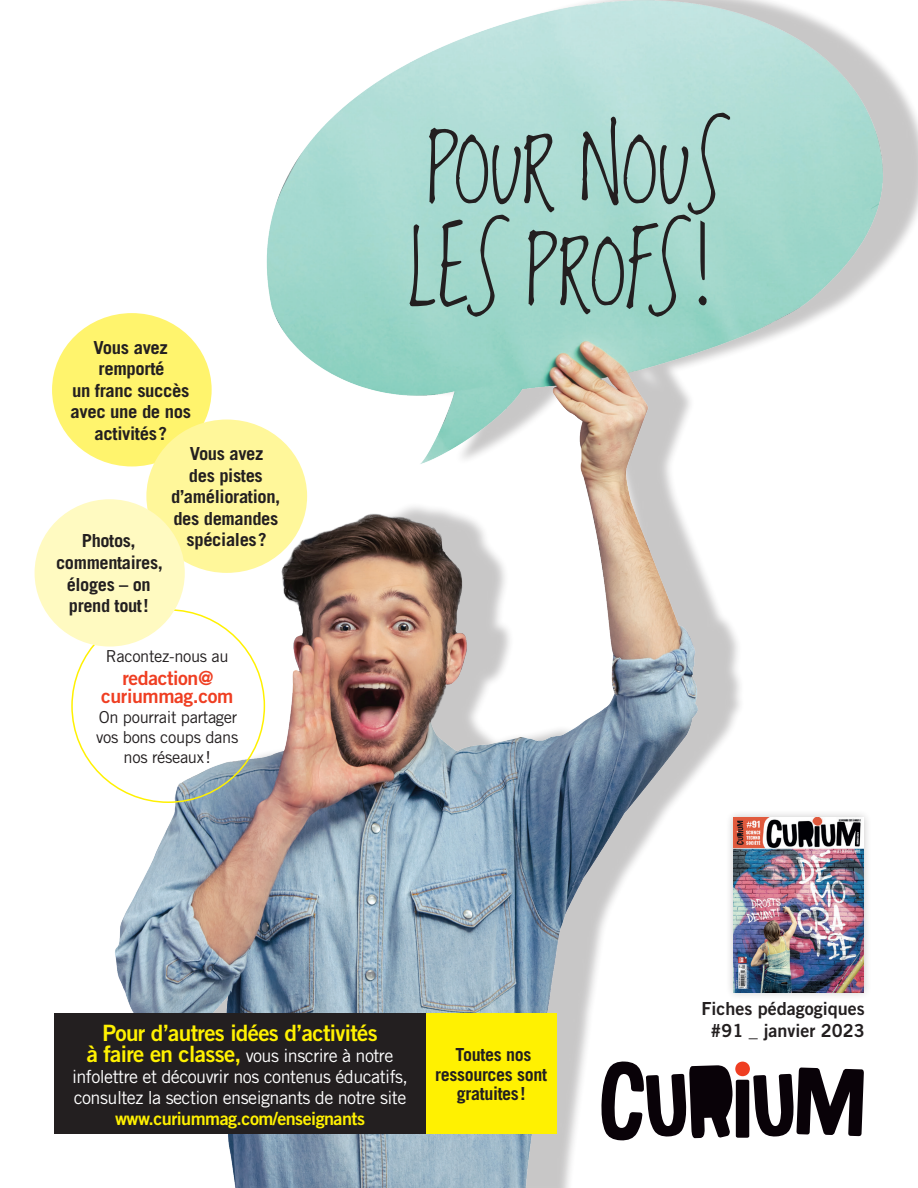
<style>
.page{position:relative;width:918px;height:1188px;background:#fff}
.page>*{position:absolute;margin:0;border:0;box-sizing:border-box;transform-origin:0 0}
.t1{font:84px/102px "Lovedbythe King";color:#231f20}
.t2{font:22.5px "Trade Gothic Bold Two";letter-spacing:-.03em;color:#fff101}
.t3{font:19.5px/18px "Trade Gothic Bold Two";letter-spacing:-.02em;color:#ef3e22;text-align:center}
.t4{font:700 18px/19.5px "Trade Gothic";letter-spacing:-.02em;color:#231f20;text-align:center}
.t5{font:18px/21px "Trade Gothic";letter-spacing:-.03em;color:#fff;text-align:center}
.t6{font:700 18px "Trade Gothic";letter-spacing:-.02em;color:#231f20;scale:1.04 1}
.t7{font:18px/21.6px "Trade Gothic Bold Two";color:#231f20;text-align:center}
.t8{font:18px "Trade Gothic Bold Two";letter-spacing:-.03em;color:#fff101}
.t9{font:16.5px/19.8px "Trade Gothic";letter-spacing:-.02em;color:#231f20;text-align:center}
.s1{font-family:"Trade Gothic Bold Two";font-size:22.5px;color:#fff101}
</style>
<div class="page">
<img style="left:65px;top:0;width:847px;height:1188px">
<div style="left:54px;top:1013px;width:372px;height:121px;background:#231f20"></div>
<div style="left:426px;top:1013px;width:130px;height:121px;background:#fff101"></div>
<div style="left:725px;top:809px;width:147px;height:191px;background:#231f20;opacity:.25"></div>
<img style="left:733px;top:817px;width:131px;height:175px">
<svg style="left:601px;top:1062px;width:263px;height:78px"></svg>
<div style="left:52px;top:313px;width:160px;height:153px;background:#fff46d;border-radius:50%"></div>
<div style="left:146px;top:420px;width:161px;height:153px;background:#fff79a;border-radius:50%"></div>
<div style="left:35px;top:499px;width:150px;height:148px;background:#fffac1;border-radius:50%"></div>
<p class="t6" style="left:94px;top:336px;width:73px">Vous avez</p>
<p class="t6" style="left:99px;top:358px;width:65px">remporté</p>
<p class="t6" style="left:72px;top:379px;width:114px">un franc succès</p>
<p class="t6" style="left:70px;top:401px;width:118px">avec une de nos</p>
<p class="t6" style="left:95px;top:422px;width:71px">activités?</p>
<p class="t4" style="left:190px;top:444px;width:75px">Vous avez</p>
<p class="t4" style="left:189px;top:465px;width:75px">des pistes</p>
<p class="t4" style="left:171px;top:487px;width:111px">d’amélioration,</p>
<p class="t4" style="left:173px;top:508px;width:107px">des demandes</p>
<p class="t4" style="left:82px;top:531px;width:55px">Photos,</p>
<p class="t4" style="left:187px;top:530px;width:81px">spéciales?</p>
<p class="t4" style="left:56px;top:552px;width:108px;line-height:21.6px">commentaires, éloges – on prend tout!</p>
<p class="t9" style="left:106px;top:646px;width:124px">Racontez-nous au</p>
<p class="t3" style="left:101px;top:669px;width:134px">redaction@ curiummag.com</p>
<p class="t9" style="left:96px;top:707px;width:144px">On pourrait partager vos bons coups dans nos réseaux!</p>
<h1 class="t1" style="left:406px;top:123px;width:316px">POUR NOUS<br>LES PROFS !</h1>
<p class="t2" style="left:102px;top:1019px;width:277px">Pour d’autres idées d’activités</p>
<p class="t5" style="left:72px;top:1045px;width:338px"><span class="s1">à faire en classe,</span> vous inscrire à notre infolettre et découvrir nos contenus éducatifs, consultez la section enseignants de notre site</p>
<p class="t8" style="left:115px;top:1107px;width:251px">www.curiummag.com/enseignants</p>
<p class="t4" style="left:435px;top:1045px;width:113px">Toutes nos ressources sont gratuites!</p>
<p class="t7" style="left:701px;top:998px;width:165px">Fiches pédagogiques #91 _ janvier 2023</p>
</div>
